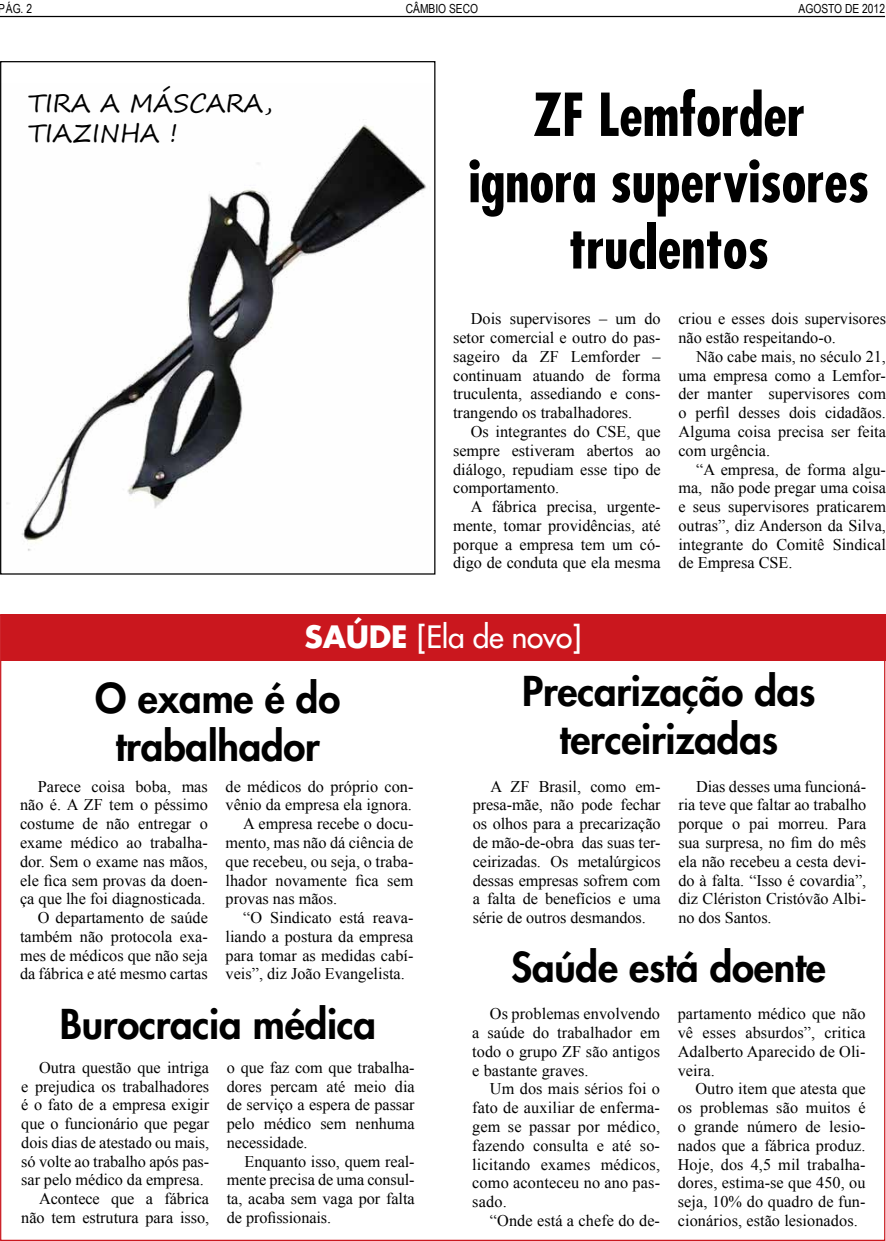
<style>
.page{position:relative;width:886px;height:1241px;background:#fff}
.page>*{position:absolute;margin:0;border:0;box-sizing:border-box;transform-origin:0 0}
.t1{font:700 condensed 57.5px/66.2px "Futura";letter-spacing:-.005em;color:#000;text-align:center}
.t2{font:800 40px/48px "Futura";letter-spacing:-.005em;color:#000;text-align:center}
.t3{font:30px "Futura";letter-spacing:-.01em;color:#fff}
.t4{font:25px/30px "Segoe Print";color:#000}
.t5{font:16.25px/18.8px "Times New Roman";color:#000;text-align:justify}
.t6{font:12.5px "Arial Narrow";color:#000}
.s1{font-weight:700}
</style>
<div class="page">
<hr style="left:0;top:16px;width:885px;height:1px;background:#000">
<div style="left:1px;top:614px;width:885px;height:46px;background:#ca171e"></div>
<img style="left:6px;top:119px;width:420px;height:432px">
<p class="t6" style="left:-1px;top:-1px;width:35px">PÁG. 2</p>
<p class="t6" style="left:406px;top:-1px;width:74px">CÂMBIO SECO</p>
<p class="t6" style="left:798px;top:-1px;width:88px">AGOSTO DE 2012</p>
<h3 class="t4" style="left:28px;top:87px;width:246px">TIRA A MÁSCARA,<br>TIAZINHA !</h3>
<h1 class="t1" style="left:469px;top:82px;width:402px">ZF Lemforder ignora supervisores truclentos</h1>
<p class="t5" style="left:453px;top:309px;width:209px;text-indent:18px">Dois supervisores – um do setor comercial e outro do pas&shy;sageiro da ZF Lemforder – continuam atuando de forma truculenta, assediando e cons&shy;trangendo os trabalhadores.</p>
<p class="t5" style="left:453px;top:422px;width:209px;text-indent:18px">Os integrantes do CSE, que sempre estiveram abertos ao diálogo, repudiam esse tipo de comportamento.</p>
<p class="t5" style="left:453px;top:497px;width:209px;text-indent:18px">A fábrica precisa, urgente&shy;mente, tomar providências, até porque a empresa tem um có&shy;digo de conduta que ela mesma</p>
<p class="t5" style="left:678px;top:309px;width:209px">criou e esses dois supervisores não estão respeitando-o.</p>
<p class="t5" style="left:678px;top:347px;width:209px;text-indent:18px">Não cabe mais, no século 21, uma empresa como a Lemfor&shy;der manter supervisores com o perfil desses dois cidadãos.<br>Alguma coisa precisa ser feita com urgência.</p>
<p class="t5" style="left:678px;top:459px;width:209px;text-indent:18px">“A empresa, de forma algu&shy;ma, não pode pregar uma coisa e seus supervisores praticarem outras”, diz Anderson da Silva, integrante do Comitê Sindical de Empresa CSE.</p>
<h3 class="t3" style="left:304px;top:618px;width:278px"><span class="s1">SAÚDE</span> [Ela de novo]</h3>
<h2 class="t2" style="left:95px;top:673px;width:247px">O exame é do trabalhador</h2>
<p class="t5" style="left:20px;top:776px;width:189px;text-align:right">Parece coisa boba, mas não é. A ZF tem o péssimo costume de não entregar o exame médico ao trabalha&shy;dor. Sem o exame nas mãos, ele fica sem provas da doen&shy;ça que lhe foi diagnosticada.<br>O departamento de saúde também não protocola exa&shy;mes de médicos que não seja da fábrica e até mesmo cartas</p>
<p class="t5" style="left:226px;top:776px;width:189px">de médicos do próprio con-</p>
<p class="t5" style="left:226px;top:795px;width:188px">vênio da empresa ela ignora.</p>
<p class="t5" style="left:243px;top:814px;width:172px">A empresa recebe o docu-</p>
<p class="t5" style="left:226px;top:832px;width:189px">mento, mas não dá ciência de</p>
<p class="t5" style="left:226px;top:851px;width:189px">que recebeu, ou seja, o traba-</p>
<p class="t5" style="left:226px;top:870px;width:189px">lhador novamente fica sem</p>
<p class="t5" style="left:226px;top:889px;width:113px">provas nas mãos.</p>
<p class="t5" style="left:243px;top:907px;width:172px">“O Sindicato está reava-</p>
<p class="t5" style="left:226px;top:926px;width:189px">liando a postura da empresa</p>
<p class="t5" style="left:226px;top:945px;width:189px">para tomar as medidas cabí-</p>
<p class="t5" style="left:226px;top:964px;width:181px">veis”, diz João Evangelista.</p>
<h2 class="t2" style="left:60px;top:1000px;width:318px">Burocracia médica</h2>
<p class="t5" style="left:39px;top:1057px;width:172px">Outra questão que intriga</p>
<p class="t5" style="left:21px;top:1076px;width:189px">e prejudica os trabalhadores</p>
<p class="t5" style="left:21px;top:1095px;width:189px">é o fato de a empresa exigir</p>
<p class="t5" style="left:21px;top:1113px;width:189px">que o funcionário que pegar</p>
<p class="t5" style="left:21px;top:1132px;width:189px">dois dias de atestado ou mais,</p>
<p class="t5" style="left:21px;top:1151px;width:189px">só volte ao trabalho após pas-</p>
<p class="t5" style="left:21px;top:1170px;width:184px">sar pelo médico da empresa.</p>
<p class="t5" style="left:39px;top:1188px;width:172px">Acontece que a fábrica</p>
<p class="t5" style="left:21px;top:1207px;width:189px">não tem estrutura para isso,</p>
<p class="t5" style="left:227px;top:1057px;width:189px">o que faz com que trabalha&shy;dores percam até meio dia de serviço a espera de passar pelo médico sem nenhuma necessidade.</p>
<p class="t5" style="left:227px;top:1151px;width:189px;text-indent:18px">Enquanto isso, quem real&shy;mente precisa de uma consul&shy;ta, acaba sem vaga por falta de profissionais.</p>
<h2 class="t2" style="left:522px;top:667px;width:295px">Precarização das terceirizadas</h2>
<p class="t5" style="left:473px;top:776px;width:189px;text-indent:18px">A ZF Brasil, como em&shy;presa-mãe, não pode fechar os olhos para a precarização de mão-de-obra das suas ter&shy;ceirizadas. Os metalúrgicos dessas empresas sofrem com a falta de benefícios e uma série de outros desmandos.</p>
<p class="t5" style="left:678px;top:776px;width:189px;text-indent:18px">Dias desses uma funcioná&shy;ria teve que faltar ao trabalho porque o pai morreu. Para sua surpresa, no fim do mês ela não recebeu a cesta devi&shy;do à falta. “Isso é covardia”, diz Clériston Cristóvão Albi&shy;no dos Santos.</p>
<h2 class="t2" style="left:511px;top:942px;width:316px">Saúde está doente</h2>
<p class="t5" style="left:472px;top:1004px;width:189px;text-indent:18px">Os problemas envolvendo a saúde do trabalhador em todo o grupo ZF são antigos e bastante graves.</p>
<p class="t5" style="left:472px;top:1079px;width:189px;text-indent:18px">Um dos mais sérios foi o fato de auxiliar de enferma&shy;gem se passar por médico, fazendo consulta e até so&shy;licitando exames médicos, como aconteceu no ano pas&shy;sado.</p>
<p class="t5" style="left:490px;top:1210px;width:172px">“Onde está a chefe do de-</p>
<p class="t5" style="left:678px;top:1004px;width:189px">partamento médico que não vê esses absurdos”, critica Adalberto Aparecido de Oli&shy;veira.</p>
<p class="t5" style="left:678px;top:1079px;width:189px;text-indent:18px">Outro item que atesta que os problemas são muitos é o grande número de lesio&shy;nados que a fábrica produz.<br>Hoje, dos 4,5 mil trabalha&shy;dores, estima-se que 450, ou seja, 10% do quadro de fun&shy;cionários, estão lesionados.</p>
</div>
